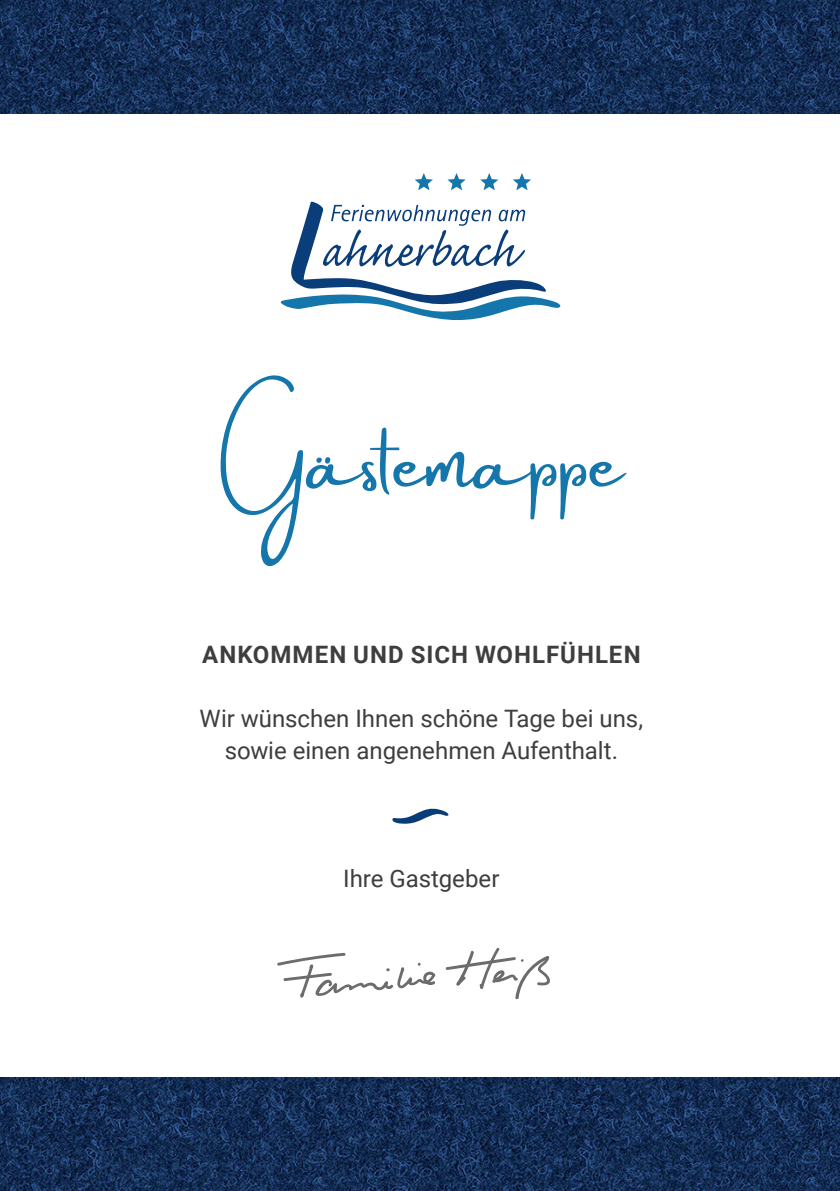
<style>
.page{position:relative;width:840px;height:1191px;background:#fff}
.page>*{position:absolute;margin:0;border:0;box-sizing:border-box;transform-origin:0 0}
.t1{font:172px "Amsterdam 2";color:#1476ab}
.t2{font:24px/32px "Roboto";color:#3e3e3f;text-align:center}
.t3{font:700 24px "Roboto";letter-spacing:.045em;color:#3e3e3f}
</style>
<div class="page">
<svg style="left:280px;top:202px;width:280px;height:118px"></svg>
<svg style="left:415px;top:173px;width:115px;height:17px"></svg>
<svg style="left:277px;top:952px;width:158px;height:46px"></svg>
<svg style="left:445px;top:947px;width:105px;height:52px"></svg>
<img style="left:0;top:0;width:839px;height:113px">
<img style="left:0;top:1077px;width:839px;height:114px">
<svg style="left:392px;top:808px;width:56px;height:15px"></svg>
<h1 class="t1" style="left:220px;top:334px;width:403px">Gästemappe</h1>
<p class="t3" style="left:202px;top:638px;width:440px">ANKOMMEN UND SICH WOHLFÜHLEN</p>
<p class="t2" style="left:199px;top:702px;width:445px">Wir wünschen Ihnen schöne Tage bei uns, sowie einen angenehmen Aufenthalt.</p>
<p class="t2" style="left:343px;top:862px;width:158px">Ihre Gastgeber</p>
</div>
